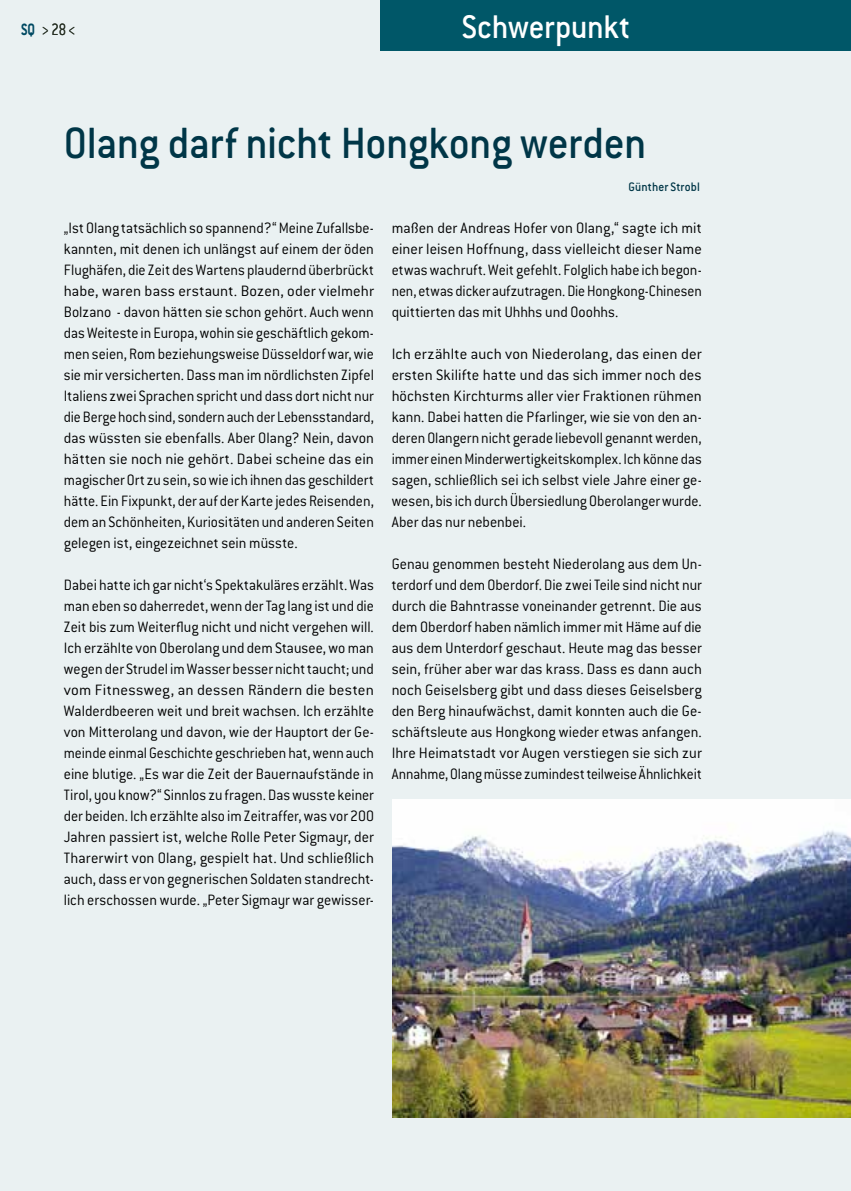
<style>
.page{position:relative;width:851px;height:1191px;background:#fff}
.page>*{position:absolute;margin:0;border:0;box-sizing:border-box;transform-origin:0 0}
.t1{font:500 48px "Conduit ITC";letter-spacing:-.01em;color:#003647;scale:.95 1}
.t2{font:500 36px "Conduit ITC";letter-spacing:-.005em;color:#fff;scale:.95 1}
.t3{font:300 18px "Conduit ITC";color:#262f23;scale:.8 1}
.t4{font:300 16.5px/21px "Conduit ITC";color:#000;text-align:justify;scale:.95 1}
.t5{font:300 16.5px/21px "Conduit ITC";color:#000;text-align:justify;scale:.94 1}
.t6{font:300 16.5px/21px "Conduit ITC";color:#000;text-align:justify}
.t7{font:300 16.5px/21px "Conduit ITC";color:#000;text-align:justify;scale:.96 1}
.t8{font:500 13.5px "Conduit ITC";letter-spacing:.01em;color:#003647;scale:.95 1}
.s1{font-weight:700;color:#004962}
</style>
<div class="page">
<div style="left:0;top:0;width:850px;height:1191px;background:#eaf1f2"></div>
<div style="left:381px;top:0;width:469px;height:51px;background:#005768"></div>
<img style="left:392px;top:800px;width:458px;height:317px">
<p class="t3" style="left:21px;top:20px;width:70px"><span class="s1">SQ</span> &gt; 28 &lt;</p>
<h2 class="t2" style="left:461px;top:7px;width:179px">Schwerpunkt</h2>
<h1 class="t1" style="left:64px;top:116px;width:614px">Olang darf nicht Hongkong werden</h1>
<p class="t5" style="left:64px;top:217px;width:331px">„Ist Olang tatsächlich so spannend?“ Meine Zufallsbe&shy;kannten, mit denen ich unlängst auf einem der öden Flughäfen, die Zeit des Wartens plaudernd überbrückt habe, waren bass erstaunt. Bozen, oder vielmehr Bolzano - davon hätten sie schon gehört. Auch wenn das Weiteste in Europa, wohin sie geschäftlich gekom&shy;men seien, Rom beziehungsweise Düsseldorf war, wie sie mir versicherten. Dass man im nördlichsten Zipfel Italiens zwei Sprachen spricht und dass dort nicht nur die Berge hoch sind, sondern auch der Lebensstandard, das wüssten sie ebenfalls. Aber Olang? Nein, davon hätten sie noch nie gehört. Dabei scheine das ein magischer Ort zu sein, so wie ich ihnen das geschildert hätte. Ein Fixpunkt, der auf der Karte jedes Reisenden, dem an Schönheiten, Kuriositäten und anderen Seiten gelegen ist, eingezeichnet sein müsste.</p>
<p class="t4" style="left:64px;top:574px;width:328px">Dabei hatte ich gar nicht‘s Spektakuläres erzählt. Was man eben so daherredet, wenn der Tag lang ist und die Zeit bis zum Weiterflug nicht und nicht vergehen will.<br>Ich erzählte von Oberolang und dem Stausee, wo man wegen der Strudel im Wasser besser nicht taucht; und vom Fitnessweg, an dessen Rändern die besten Walderdbeeren weit und breit wachsen. Ich erzählte von Mitterolang und davon, wie der Hauptort der Ge&shy;meinde einmal Geschichte geschrieben hat, wenn auch eine blutige. „Es war die Zeit der Bauernaufstände in Tirol, you know?“ Sinnlos zu fragen. Das wusste keiner der beiden. Ich erzählte also im Zeitraffer, was vor 200<br>Jahren passiert ist, welche Rolle Peter Sigmayr, der Tharerwirt von Olang, gespielt hat. Und schließlich auch, dass er von gegnerischen Soldaten standrecht&shy;lich erschossen wurde. „Peter Sigmayr war gewisser-</p>
<p class="t8" style="left:628px;top:179px;width:77px">Günther Strobl</p>
<p class="t6" style="left:391px;top:217px;width:311px">maßen der Andreas Hofer von Olang,“ sagte ich mit einer leisen Hoffnung, dass vielleicht dieser Name etwas wachruft. Weit gefehlt. Folglich habe ich begon&shy;nen, etwas dicker aufzutragen. Die Hongkong-Chinesen quittierten das mit Uhhhs und Ooohhs.</p>
<p class="t6" style="left:391px;top:343px;width:311px">Ich erzählte auch von Niederolang, das einen der ersten Skilifte hatte und das sich immer noch des höchsten Kirchturms aller vier Fraktionen rühmen kann. Dabei hatten die Pfarlinger, wie sie von den an&shy;deren Olangern nicht gerade liebevoll genannt werden, immer einen Minderwertigkeitskomplex. Ich könne das sagen, schließlich sei ich selbst viele Jahre einer ge&shy;wesen, bis ich durch Übersiedlung Oberolanger wurde.<br>Aber das nur nebenbei.</p>
<p class="t7" style="left:391px;top:553px;width:324px">Genau genommen besteht Niederolang aus dem Un&shy;terdorf und dem Oberdorf. Die zwei Teile sind nicht nur durch die Bahntrasse voneinander getrennt. Die aus dem Oberdorf haben nämlich immer mit Häme auf die aus dem Unterdorf geschaut. Heute mag das besser sein, früher aber war das krass. Dass es dann auch noch Geiselsberg gibt und dass dieses Geiselsberg den Berg hinaufwächst, damit konnten auch die Ge&shy;schäftsleute aus Hongkong wieder etwas anfangen.<br>Ihre Heimatstadt vor Augen verstiegen sie sich zur Annahme, Olang müsse zumindest teilweise Ähnlichkeit</p>
</div>
